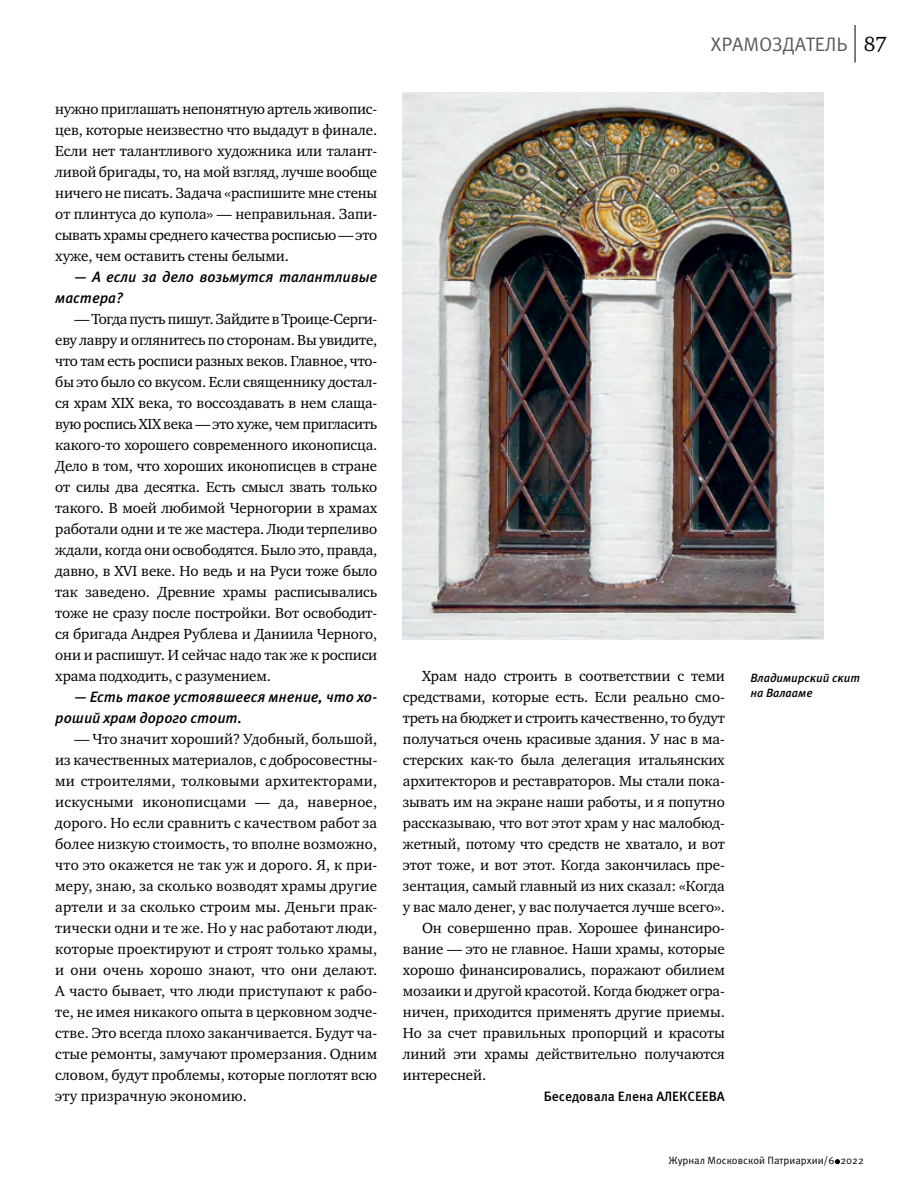
<style>
.page{position:relative;width:915px;height:1191px;background:#fff}
.page>*{position:absolute;margin:0;border:0;box-sizing:border-box;transform-origin:0 0}
.t1{font:19.5px "Meta Pro";letter-spacing:-.005em;color:#58595b}
.t2{font:15px/21px "Charter ITC";letter-spacing:-.005em;color:#000;text-align:justify}
.t3{font:italic 500 15px/21px "Meta Pro";letter-spacing:-.005em;color:#000}
.t4{font:500 13.5px "Meta Pro";letter-spacing:-.005em;color:#000}
.t5{font:italic 500 12px/15px "Meta Pro";letter-spacing:-.005em;color:#000}
.t6{font:10.5px "Meta Pro";color:#000}
.s1{font-family:"Charter ITC";font-size:21px;color:#000}
</style>
<div class="page">
<svg style="left:834px;top:1159px;width:5px;height:5px"></svg>
<hr style="left:854px;top:25px;width:1px;height:38px;background:#000">
<img style="left:403px;top:93px;width:420px;height:546px">
<p class="t2" style="left:55px;top:98px;width:323px">нужно приглашать непонятную артель живопис&shy;цев, которые неизвестно что выдадут в финале.<br>Если нет талантливого художника или талант&shy;ливой бригады, то, на мой взгляд, лучше вообще ничего не писать. Задача «распишите мне стены от плинтуса до купола» — неправильная. Запи&shy;сывать храмы среднего качества росписью — это хуже, чем оставить стены белыми.</p>
<p class="t3" style="left:55px;top:267px;width:323px;text-indent:19px">— А если за дело возьмутся талантливые мастера?</p>
<p class="t2" style="left:55px;top:308px;width:323px;text-indent:19px">— Тогда пусть пишут. Зайдите в Троице-Серги&shy;еву лавру и оглянитесь по сторонам. Вы увидите, что там есть росписи разных веков. Главное, что&shy;бы это было со вкусом. Если священнику достал&shy;ся храм XIX века, то воссоздавать в нем слаща&shy;вую роспись XIX века — это хуже, чем пригласить какого-то хорошего современного иконописца.<br>Дело в том, что хороших иконописцев в стране от силы два десятка. Есть смысл звать только такого. В моей любимой Черногории в храмах работали одни и те же мастера. Люди терпеливо ждали, когда они освободятся. Было это, правда, давно, в XVI веке. Но ведь и на Руси тоже было так заведено. Древние храмы расписывались тоже не сразу после постройки. Вот освободит&shy;ся бригада Андрея Рублева и Даниила Черного, они и распишут. И сейчас надо так же к росписи храма подходить, с разумением.</p>
<p class="t3" style="left:55px;top:687px;width:323px;text-indent:19px">— Есть такое устоявшееся мнение, что хо&shy;роший храм дорого стоит.</p>
<p class="t2" style="left:55px;top:728px;width:323px;text-indent:19px">— Что значит хороший? Удобный, большой, из качественных материалов, с добросовестны&shy;ми строителями, толковыми архитекторами, искусными иконописцами — да, наверное, дорого. Но если сравнить с качеством работ за более низкую стоимость, то вполне возможно, что это окажется не так уж и дорого. Я, к при&shy;меру, знаю, за сколько возводят храмы другие артели и за сколько строим мы. Деньги прак&shy;тически одни и те же. Но у нас работают люди, которые проектируют и строят только храмы, и они очень хорошо знают, что они делают.<br>А часто бывает, что люди приступают к рабо&shy;те, не имея никакого опыта в церковном зодче&shy;стве. Это всегда плохо заканчивается. Будут ча&shy;стые ремонты, замучают промерзания. Одним словом, будут проблемы, которые поглотят всю эту призрачную экономию.</p>
<h1 class="t1" style="left:710px;top:32px;width:177px">ХРАМОЗДАТЕЛЬ <span class="s1">87</span></h1>
<p class="t2" style="left:422px;top:665px;width:304px">Храм надо строить в соответствии с теми</p>
<p class="t2" style="left:403px;top:686px;width:323px">средствами, которые есть. Если реально смо-</p>
<p class="t2" style="left:403px;top:707px;width:323px">треть на бюджет и строить качественно, то будут</p>
<p class="t2" style="left:403px;top:728px;width:323px">получаться очень красивые здания. У нас в ма-</p>
<p class="t2" style="left:403px;top:749px;width:323px">стерских как-то была делегация итальянских</p>
<p class="t2" style="left:403px;top:770px;width:323px">архитекторов и реставраторов. Мы стали пока-</p>
<p class="t2" style="left:403px;top:791px;width:323px">зывать им на экране наши работы, и я попутно</p>
<p class="t2" style="left:403px;top:812px;width:323px">рассказываю, что вот этот храм у нас малобюд-</p>
<p class="t2" style="left:403px;top:833px;width:323px">жетный, потому что средств не хватало, и вот</p>
<p class="t2" style="left:403px;top:854px;width:323px">этот тоже, и вот этот. Когда закончилась пре-</p>
<p class="t2" style="left:403px;top:875px;width:323px">зентация, самый главный из них сказал: «Когда</p>
<p class="t2" style="left:403px;top:896px;width:323px">у вас мало денег, у вас получается лучше всего».</p>
<p class="t2" style="left:422px;top:917px;width:304px">Он совершенно прав. Хорошее финансиро-</p>
<p class="t2" style="left:403px;top:938px;width:323px">вание — это не главное. Наши храмы, которые</p>
<p class="t2" style="left:403px;top:959px;width:323px">хорошо финансировались, поражают обилием</p>
<p class="t2" style="left:403px;top:980px;width:323px">мозаики и другой красотой. Когда бюджет огра-</p>
<p class="t2" style="left:403px;top:1001px;width:323px">ничен, приходится применять другие приемы.</p>
<p class="t2" style="left:403px;top:1022px;width:323px">Но за счет правильных пропорций и красоты</p>
<p class="t2" style="left:403px;top:1043px;width:323px">линий эти храмы действительно получаются</p>
<p class="t2" style="left:403px;top:1064px;width:85px">интересней.</p>
<p class="t4" style="left:543px;top:1088px;width:183px">Беседовала Елена АЛЕКСЕЕВА</p>
<p class="t5" style="left:750px;top:670px;width:111px">Владимирский скит на Валааме</p>
<p class="t6" style="left:668px;top:1153px;width:197px">Журнал Московской Патриархии/6 2022</p>
</div>
